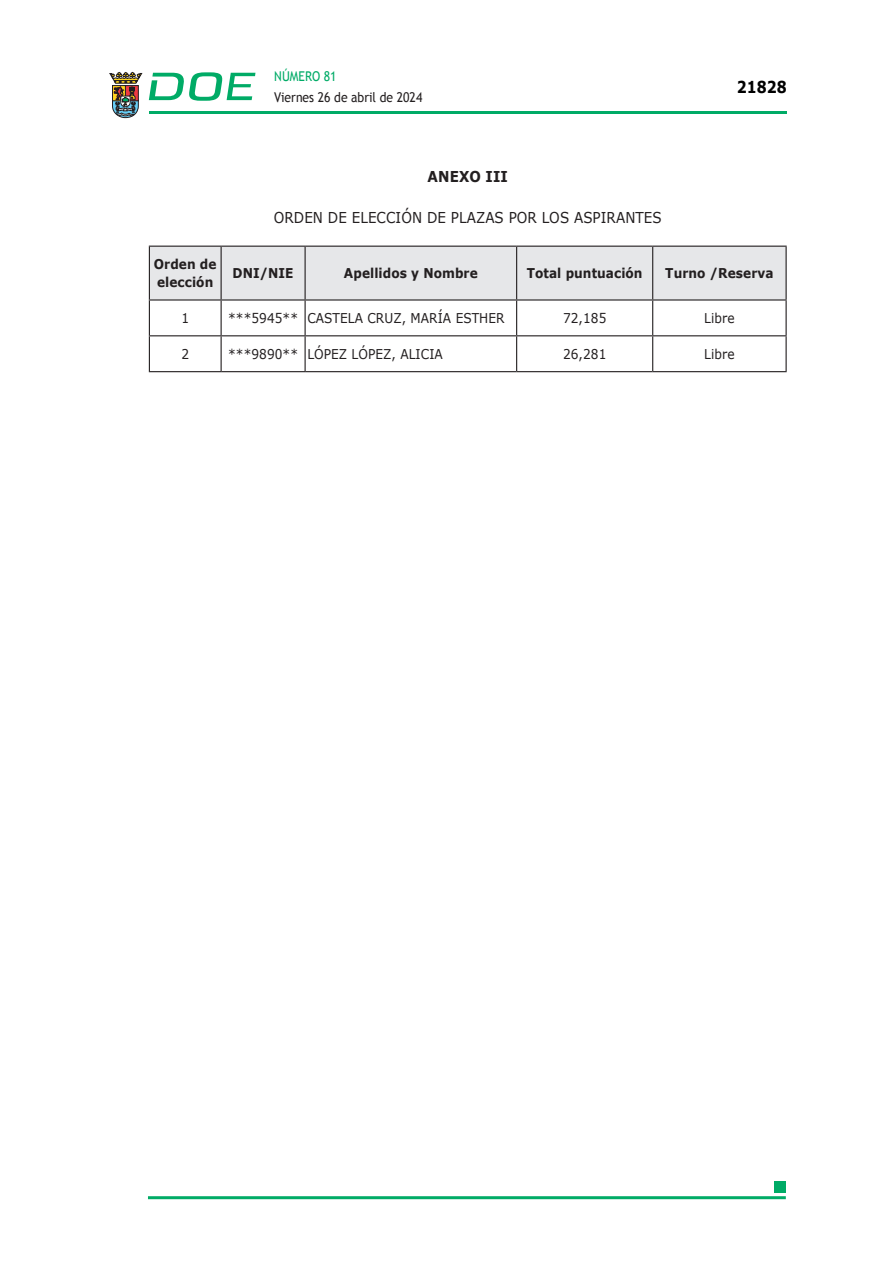
<style>
.page{position:relative;width:893px;height:1263px;background:#fff}
.page>*{position:absolute;margin:0;border:0;box-sizing:border-box;transform-origin:0 0}
.t1{font:700 16.5px "Verdana";color:#000;scale:.85 1}
.CUERPO_DE_TEXTO{font:15px "Verdana";letter-spacing:.005em;color:#231f20;scale:.9 1}
.CUERPO_DE_TEXTO-2{font:700 15px "Verdana";letter-spacing:.005em;color:#231f20;scale:.9 1}
.CUERPO_DE_TEXTO-3{font:13.5px "Verdana";letter-spacing:.005em;color:#231f20;scale:.9 1}
.TABLATITULO{font:700 13.5px/18px "Verdana";letter-spacing:.005em;color:#231f20;scale:.9 1}
.t2{font:13.5px "Trebuchet MS";color:#231f20;scale:.9 1}
.t3{font:13.5px "Trebuchet MS";color:#00ab67;scale:.9 1}
</style>
<div class="page">
<hr style="left:149px;top:111px;width:638px;height:3px;background:#00ab66">
<svg style="left:109px;top:72px;width:33px;height:46px"></svg>
<svg style="left:149px;top:72px;width:106px;height:29px"></svg>
<hr style="left:148px;top:1196px;width:638px;height:3px;background:#00ab66">
<div style="left:775px;top:1181px;width:11px;height:11px;background:#00ab66"></div>
<div style="left:150px;top:247px;width:635px;height:52px;background:#e6e7e9"></div>
<hr style="left:149px;top:246px;width:72px;height:1px;background:#231f20">
<hr style="left:221px;top:246px;width:84px;height:1px;background:#231f20">
<hr style="left:305px;top:246px;width:212px;height:1px;background:#231f20">
<hr style="left:517px;top:246px;width:136px;height:1px;background:#231f20">
<hr style="left:653px;top:246px;width:134px;height:1px;background:#231f20">
<hr style="left:149px;top:299px;width:72px;height:2px;background:#231f20">
<hr style="left:221px;top:299px;width:84px;height:2px;background:#231f20">
<hr style="left:305px;top:299px;width:212px;height:2px;background:#231f20">
<hr style="left:517px;top:299px;width:136px;height:2px;background:#231f20">
<hr style="left:653px;top:299px;width:134px;height:2px;background:#231f20">
<hr style="left:149px;top:335px;width:72px;height:1px;background:#231f20">
<hr style="left:221px;top:335px;width:84px;height:1px;background:#231f20">
<hr style="left:305px;top:335px;width:212px;height:1px;background:#231f20">
<hr style="left:517px;top:335px;width:136px;height:1px;background:#231f20">
<hr style="left:653px;top:335px;width:134px;height:1px;background:#231f20">
<hr style="left:149px;top:371px;width:72px;height:1px;background:#231f20">
<hr style="left:221px;top:371px;width:84px;height:1px;background:#231f20">
<hr style="left:305px;top:371px;width:212px;height:1px;background:#231f20">
<hr style="left:517px;top:371px;width:136px;height:1px;background:#231f20">
<hr style="left:653px;top:371px;width:134px;height:1px;background:#231f20">
<hr style="left:149px;top:247px;width:1px;height:52px;background:#231f20">
<hr style="left:149px;top:301px;width:1px;height:34px;background:#231f20">
<hr style="left:149px;top:336px;width:1px;height:35px;background:#231f20">
<hr style="left:221px;top:247px;width:1px;height:52px;background:#231f20">
<hr style="left:305px;top:247px;width:1px;height:52px;background:#231f20">
<hr style="left:516px;top:247px;width:1px;height:52px;background:#231f20">
<hr style="left:652px;top:247px;width:1px;height:52px;background:#231f20">
<hr style="left:785px;top:247px;width:2px;height:52px;background:#231f20">
<hr style="left:221px;top:301px;width:1px;height:34px;background:#231f20">
<hr style="left:305px;top:301px;width:1px;height:34px;background:#231f20">
<hr style="left:516px;top:301px;width:1px;height:34px;background:#231f20">
<hr style="left:652px;top:301px;width:1px;height:34px;background:#231f20">
<hr style="left:785px;top:301px;width:2px;height:34px;background:#231f20">
<hr style="left:221px;top:336px;width:1px;height:35px;background:#231f20">
<hr style="left:305px;top:336px;width:1px;height:35px;background:#231f20">
<hr style="left:516px;top:336px;width:1px;height:35px;background:#231f20">
<hr style="left:652px;top:336px;width:1px;height:35px;background:#231f20">
<hr style="left:785px;top:336px;width:2px;height:35px;background:#231f20">
<p class="t3" style="left:274px;top:68px;width:71px">NÚMERO 81</p>
<p class="t2" style="left:274px;top:89px;width:166px">Viernes 26 de abril de 2024</p>
<p class="CUERPO_DE_TEXTO-2" style="left:428px;top:166px;width:91px">ANEXO III</p>
<p class="CUERPO_DE_TEXTO" style="left:274px;top:208px;width:433px">ORDEN DE ELECCIÓN DE PLAZAS POR LOS ASPIRANTES</p>
<p class="t1" style="left:737px;top:76px;width:60px">21828</p>
<p class="TABLATITULO" style="left:154px;top:255px;width:71px">Orden de elección</p>
<p class="TABLATITULO" style="left:233px;top:264px;width:69px">DNI/NIE</p>
<p class="TABLATITULO" style="left:344px;top:264px;width:150px">Apellidos y Nombre</p>
<p class="TABLATITULO" style="left:527px;top:264px;width:130px">Total puntuación</p>
<p class="TABLATITULO" style="left:665px;top:264px;width:122px">Turno /Reserva</p>
<p class="CUERPO_DE_TEXTO-3" style="left:181px;top:310px;width:10px">1</p>
<p class="CUERPO_DE_TEXTO-3" style="left:228px;top:310px;width:79px">***5945**</p>
<p class="CUERPO_DE_TEXTO-3" style="left:307px;top:310px;width:221px">CASTELA CRUZ, MARÍA ESTHER</p>
<p class="CUERPO_DE_TEXTO-3" style="left:563px;top:310px;width:50px">72,185</p>
<p class="CUERPO_DE_TEXTO-3" style="left:704px;top:310px;width:35px">Libre</p>
<p class="CUERPO_DE_TEXTO-3" style="left:181px;top:345px;width:10px">2</p>
<p class="CUERPO_DE_TEXTO-3" style="left:228px;top:345px;width:79px">***9890**</p>
<p class="CUERPO_DE_TEXTO-3" style="left:307px;top:345px;width:152px">LÓPEZ LÓPEZ, ALICIA</p>
<p class="CUERPO_DE_TEXTO-3" style="left:563px;top:345px;width:50px">26,281</p>
<p class="CUERPO_DE_TEXTO-3" style="left:704px;top:345px;width:35px">Libre</p>
</div>
